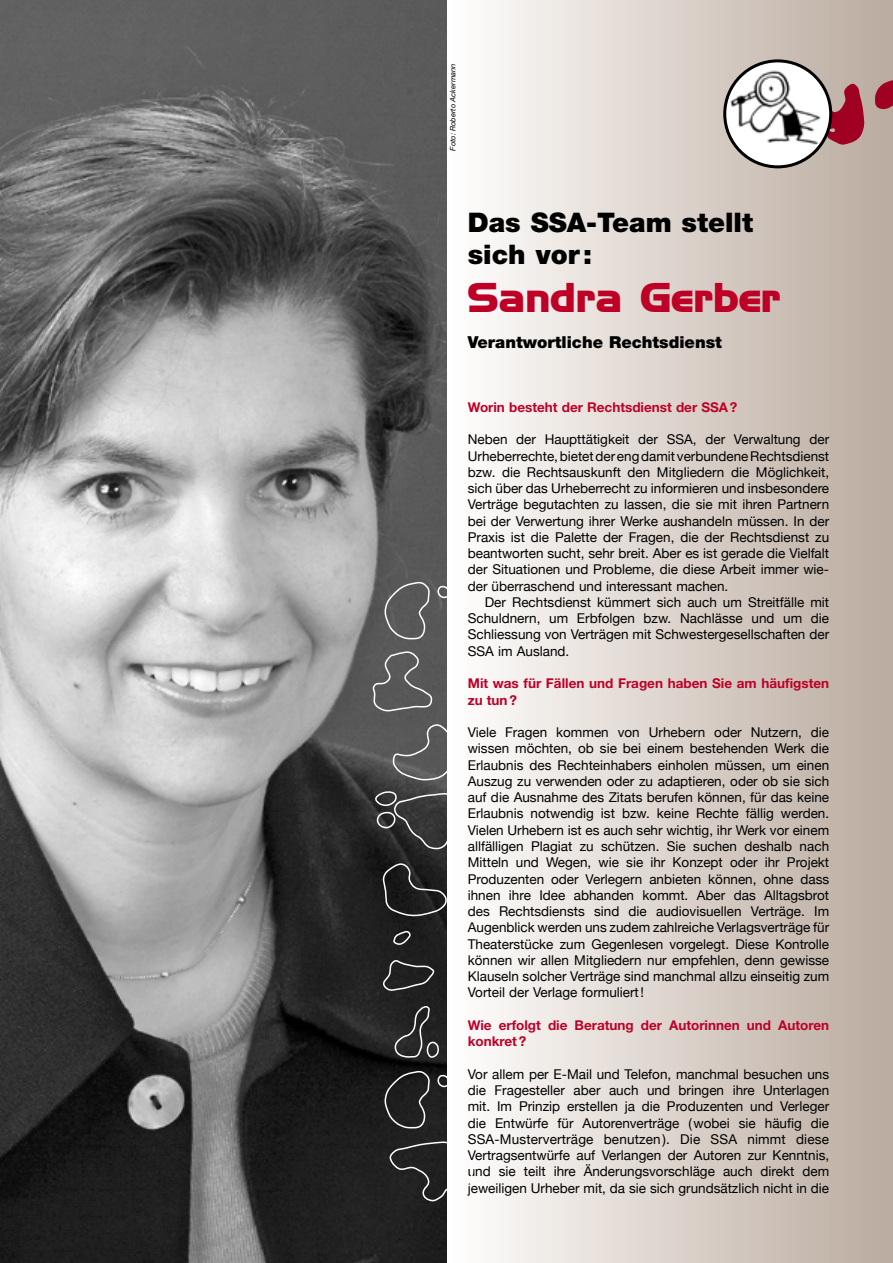
<style>
.page{position:relative;width:893px;height:1263px;background:#fff}
.page>*{position:absolute;margin:0;border:0;box-sizing:border-box;transform-origin:0 0}
.t1{font:90px "Crash";color:#a00022}
.Titre_18{font:700 40.5px "Handel Gothic";letter-spacing:.02em;color:#be0027}
.Texte{font:900 27px/32.5px "Helvetica Neue";color:#000}
.Texte-2{font:900 16.5px "Helvetica Neue";color:#000}
.Texte-3{font:13.5px/16.2px "Helvetica Neue";color:#000;text-align:justify}
.Texte-4{font:700 13.5px/16.2px "Helvetica Neue";color:#be0027}
.Note_blanc{font:italic 7.5px "Helvetica Neue";color:#000}
</style>
<div class="page">
<div style="left:446px;top:0;width:447px;height:1263px;background:linear-gradient(to right,#fffffe,#b9aa9e)"></div>
<img style="left:0;top:0;width:446px;height:1263px">
<svg style="left:725px;top:61px;width:106px;height:106px"></svg>
<img style="left:725px;top:66px;width:101px;height:84px">
<div style="left:723px;top:59px;width:109px;height:109px;border:3px solid #000;border-radius:50%"></div>
<svg style="left:371px;top:578px;width:102px;height:624px"></svg>
<p class="Note_blanc" style="left:448px;top:151px;width:88px;rotate:-90deg">Foto: Roberto Ackermann</p>
<p class="t1" style="left:817px;top:27px;width:52px">g</p>
<p class="Texte" style="left:468px;top:206px;width:287px">Das SSA-Team stellt sich vor :</p>
<p class="Titre_18" style="left:468px;top:273px;width:314px">Sandra Gerber</p>
<p class="Texte-2" style="left:468px;top:332px;width:256px">Verantwortliche Rechtsdienst</p>
<p class="Texte-4" style="left:468px;top:398px;width:271px">Worin besteht der Rechtsdienst der SSA ?</p>
<p class="Texte-3" style="left:468px;top:431px;width:363px">Neben der Haupttätigkeit der SSA, der Verwaltung der Urheberrechte, bietet der eng damit verbundene Rechtsdienst bzw. die Rechtsauskunft den Mitgliedern die Möglichkeit, sich über das Urheberrecht zu informieren und insbesondere Verträge begutachten zu lassen, die sie mit ihren Partnern bei der Verwertung ihrer Werke aushandeln müssen. In der Praxis ist die Palette der Fragen, die der Rechtsdienst zu beantworten sucht, sehr breit. Aber es ist gerade die Vielfalt der Situationen und Probleme, die diese Arbeit immer wie&shy;der überraschend und interessant machen.</p>
<p class="Texte-3" style="left:468px;top:594px;width:363px;text-indent:17px">Der Rechtsdienst kümmert sich auch um Streitfälle mit Schuldnern, um Erbfolgen bzw. Nachlässe und um die Schliessung von Verträgen mit Schwestergesellschaften der SSA im Ausland.</p>
<p class="Texte-4" style="left:468px;top:675px;width:363px">Mit was für Fällen und Fragen haben Sie am häufigsten zu tun ?</p>
<p class="Texte-3" style="left:468px;top:724px;width:363px">Viele Fragen kommen von Urhebern oder Nutzern, die wissen möchten, ob sie bei einem bestehenden Werk die Erlaubnis des Rechteinhabers einholen müssen, um einen Auszug zu verwenden oder zu adaptieren, oder ob sie sich auf die Ausnahme des Zitats berufen können, für das keine Erlaubnis notwendig ist bzw. keine Rechte fällig werden.<br>Vielen Urhebern ist es auch sehr wichtig, ihr Werk vor einem allfälligen Plagiat zu schützen. Sie suchen deshalb nach Mitteln und Wegen, wie sie ihr Konzept oder ihr Projekt Produzenten oder Verlegern anbieten können, ohne dass ihnen ihre Idee abhanden kommt. Aber das Alltagsbrot des Rechtsdiensts sind die audiovisuellen Verträge. Im Augenblick werden uns zudem zahlreiche Verlagsverträge für Theaterstücke zum Gegenlesen vorgelegt. Diese Kontrolle können wir allen Mitgliedern nur empfehlen, denn gewisse Klauseln solcher Verträge sind manchmal allzu einseitig zum Vorteil der Verlage formuliert !</p>
<p class="Texte-4" style="left:468px;top:1017px;width:363px">Wie erfolgt die Beratung der Autorinnen und Autoren konkret ?</p>
<p class="Texte-3" style="left:468px;top:1066px;width:363px">Vor allem per E-Mail und Telefon, manchmal besuchen uns die Fragesteller aber auch und bringen ihre Unterlagen mit. Im Prinzip erstellen ja die Produzenten und Verleger die Entwürfe für Autorenverträge ( wobei sie häufig die SSA-Musterverträge benutzen ). Die SSA nimmt diese Vertragsentwürfe auf Verlangen der Autoren zur Kenntnis, und sie teilt ihre Änderungsvorschläge auch direkt dem jeweiligen Urheber mit, da sie sich grundsätzlich nicht in die</p>
</div>
